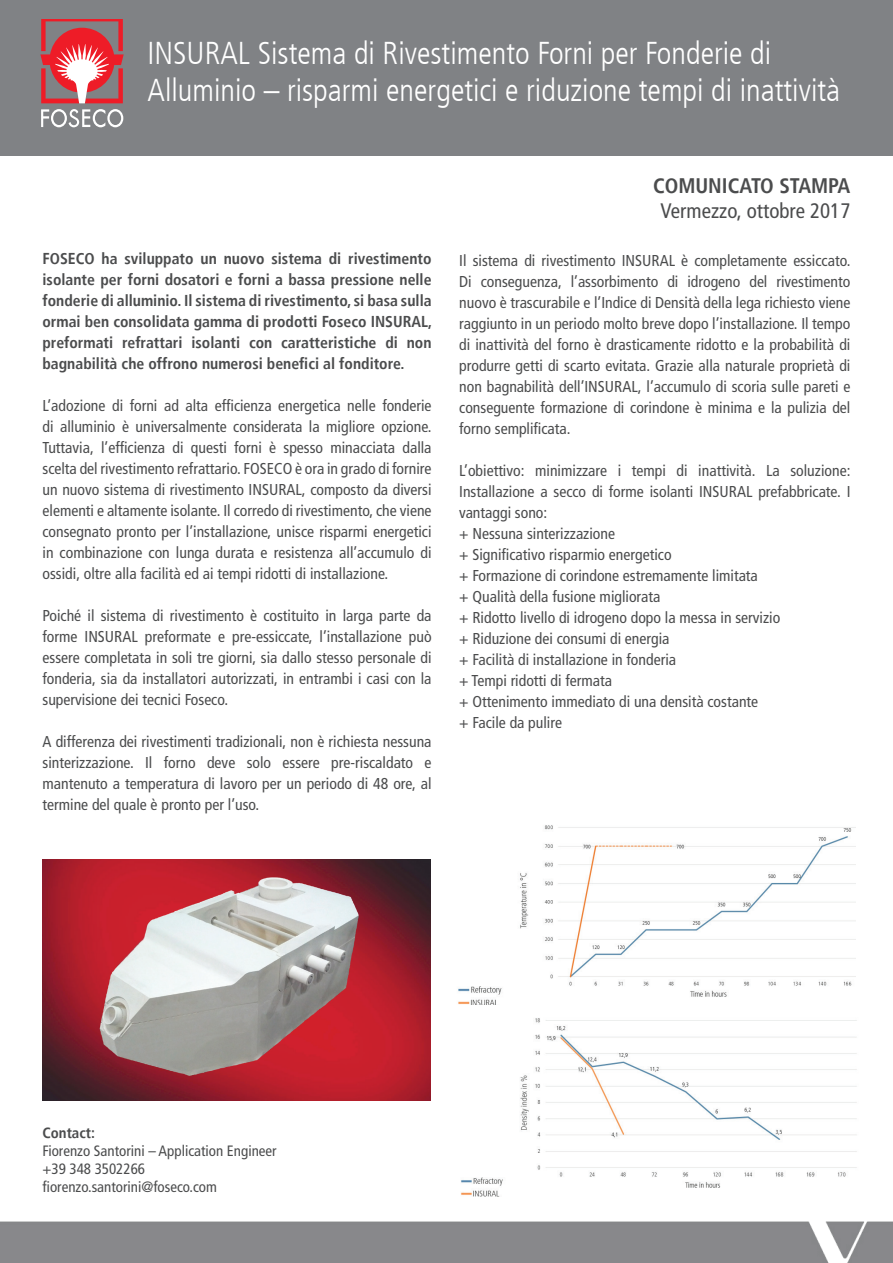
<style>
.page{position:relative;width:893px;height:1263px;background:#fff}
.page>*{position:absolute;margin:0;border:0;box-sizing:border-box;transform-origin:0 0}
.t1{font:300 condensed 31.5px/37.8px "Frutiger LT";color:#fff}
.t2{font:condensed 21px "Frutiger LT";color:#4b4c4d}
.t3{font:700 condensed 21px "Frutiger LT";color:#4b4c4d}
.t4{font:condensed 15.75px/21px "Frutiger LT";color:#4b4c4d;text-align:justify}
.t5{font:700 condensed 15.75px/21px "Frutiger LT";color:#4b4c4d;text-align:justify}
.t6{font:condensed 15px/18px "Frutiger LT";color:#4b4c4d}
.t7{font:700 condensed 15px "Frutiger LT";color:#4b4c4d}
</style>
<div class="page">
<div style="left:0;top:0;width:893px;height:155px;background:#808285"></div>
<img style="left:43px;top:859px;width:388px;height:241px">
<img style="left:461px;top:1018px;width:396px;height:179px">
<img style="left:458px;top:825px;width:398px;height:180px">
<svg style="left:41px;top:109px;width:82px;height:18px"></svg>
<svg style="left:40px;top:19px;width:84px;height:84px"></svg>
<div style="left:0;top:1221px;width:893px;height:42px;background:#88888b"></div>
<h1 class="t1" style="left:148px;top:34px;width:694px">INSURAL Sistema di Rivestimento Forni per Fonderie di<br>Alluminio – risparmi energetici e riduzione tempi di inattività</h1>
<p class="t5" style="left:43px;top:248px;width:391px">FOSECO ha sviluppato un nuovo sistema di rivestimento isolante per forni dosatori e forni a bassa pressione nelle fonderie di alluminio. Il sistema di rivestimento, si basa sulla ormai ben consolidata gamma di prodotti Foseco INSURAL, preformati refrattari isolanti con caratteristiche di non bagnabilità che offrono numerosi benefici al fonditore.</p>
<p class="t4" style="left:43px;top:395px;width:391px">L’adozione di forni ad alta efficienza energetica nelle fonderie di alluminio è universalmente considerata la migliore opzione.<br>Tuttavia, l’efficienza di questi forni è spesso minacciata dalla scelta del rivestimento refrattario. FOSECO è ora in grado di fornire un nuovo sistema di rivestimento INSURAL, composto da diversi elementi e altamente isolante. Il corredo di rivestimento, che viene consegnato pronto per l’installazione, unisce risparmi energetici in combinazione con lunga durata e resistenza all’accumulo di ossidi, oltre alla facilità ed ai tempi ridotti di installazione.</p>
<p class="t4" style="left:43px;top:605px;width:391px">Poiché il sistema di rivestimento è costituito in larga parte da forme INSURAL preformate e pre-essiccate, l’installazione può essere completata in soli tre giorni, sia dallo stesso personale di fonderia, sia da installatori autorizzati, in entrambi i casi con la supervisione dei tecnici Foseco.</p>
<p class="t4" style="left:43px;top:731px;width:391px">A differenza dei rivestimenti tradizionali, non è richiesta nessuna sinterizzazione. Il forno deve solo essere pre-riscaldato e mantenuto a temperatura di lavoro per un periodo di 48 ore, al termine del quale è pronto per l’uso.</p>
<h2 class="t3" style="left:653px;top:173px;width:199px">COMUNICATO STAMPA</h2>
<h2 class="t2" style="left:660px;top:199px;width:191px">Vermezzo, ottobre 2017</h2>
<p class="t4" style="left:459px;top:250px;width:393px">Il sistema di rivestimento INSURAL è completamente essiccato.<br>Di conseguenza, l’assorbimento di idrogeno del rivestimento nuovo è trascurabile e l’Indice di Densità della lega richiesto viene raggiunto in un periodo molto breve dopo l’installazione. Il tempo di inattività del forno è drasticamente ridotto e la probabilità di produrre getti di scarto evitata. Grazie alla naturale proprietà di non bagnabilità dell’INSURAL, l’accumulo di scoria sulle pareti e conseguente formazione di corindone è minima e la pulizia del forno semplificata.</p>
<p class="t4" style="left:459px;top:460px;width:393px;text-align:left">L’obiettivo: minimizzare i tempi di inattività. La soluzione:<br>Installazione a secco di forme isolanti INSURAL prefabbricate. I vantaggi sono:<br>+ Nessuna sinterizzazione<br>+ Significativo risparmio energetico<br>+ Formazione di corindone estremamente limitata<br>+ Qualità della fusione migliorata<br>+ Ridotto livello di idrogeno dopo la messa in servizio<br>+ Riduzione dei consumi di energia<br>+ Facilità di installazione in fonderia<br>+ Tempi ridotti di fermata<br>+ Ottenimento immediato di una densità costante<br>+ Facile da pulire</p>
<p class="t7" style="left:43px;top:1124px;width:54px">Contact:</p>
<p class="t6" style="left:43px;top:1142px;width:236px">Fiorenzo Santorini – Application Engineer +39 348 3502266 fiorenzo.santorini@foseco.com</p>
</div>
